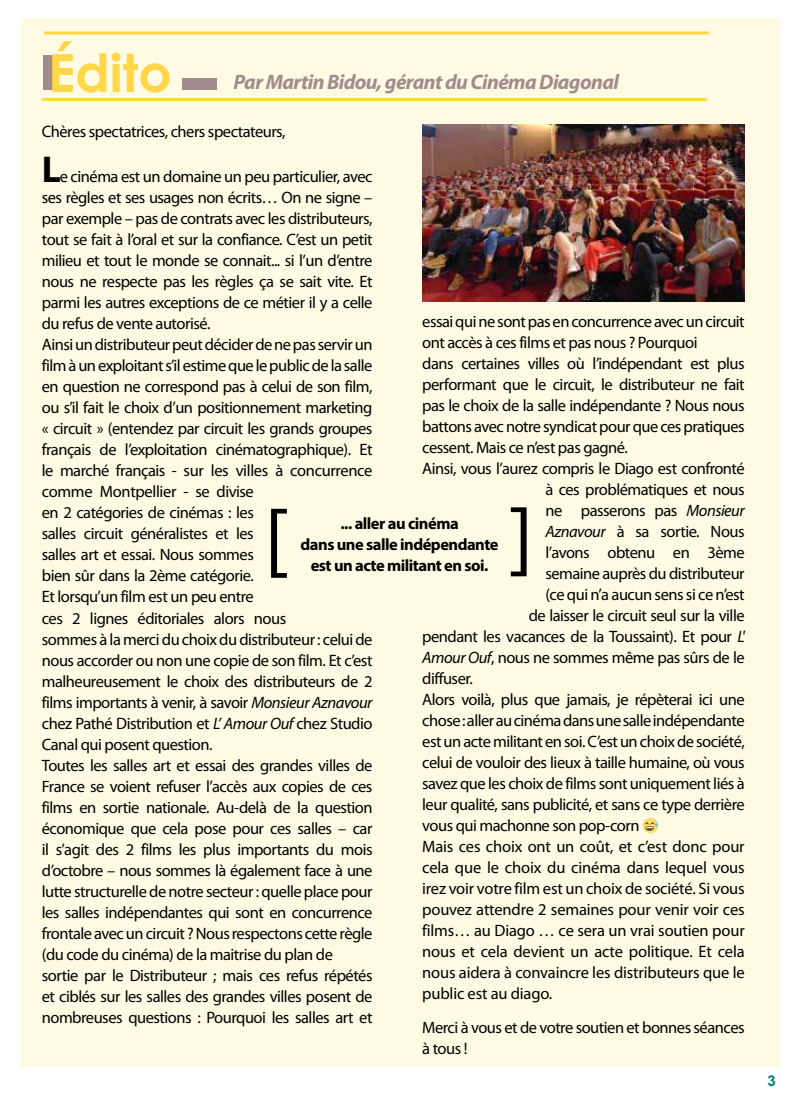
<style>
.page{position:relative;width:808px;height:1106px;background:#fff}
.page>*{position:absolute;margin:0;border:0;box-sizing:border-box;transform-origin:0 0}
.t1{font:86.4px "Myriad Pro";color:#000}
.t2{font:700 52.5px "Century Gothic";color:#ffd747}
.t3{font:700 37.5px "Myriad Pro";color:#000}
.t4{font:italic 700 21px "Myriad Pro";letter-spacing:-.03em;color:#a28b8d}
.t5{font:16.5px/21px "Myriad Pro";letter-spacing:-.03em;color:#000}
.t6{font:16.5px "Myriad Pro";letter-spacing:-.01em;color:#000}
.t7{font:700 16.5px/21px "Myriad Pro";letter-spacing:-.03em;color:#000;text-align:center}
.t8{font:700 15px "Arial";color:#008080}
.s1{font-style:italic}
</style>
<div class="page">
<div style="left:21px;top:18px;width:759px;height:1048px;background:#fffae3"></div>
<svg style="left:43px;top:55px;width:12px;height:34px"></svg>
<svg style="left:183px;top:78px;width:34px;height:11px"></svg>
<img style="left:422px;top:124px;width:323px;height:178px">
<hr style="left:44px;top:31px;width:665px;height:3px;background:#ffd747">
<hr style="left:42px;top:98px;width:665px;height:3px;background:#ffd747">
<h2 class="t2" style="left:48px;top:40px;width:125px">Édito</h2>
<p class="t4" style="left:233px;top:68px;width:387px">Par Martin Bidou, gérant du Cinéma Diagonal</p>
<p class="t5" style="left:42px;top:121px;width:245px">Chères spectatrices, chers spectateurs,</p>
<h3 class="t3" style="left:42px;top:145px;width:21px">L</h3>
<p class="t5" style="left:42px;top:166px;width:332px;text-indent:18px">e cinéma est un domaine un peu particulier, avec ses règles et ses usages non écrits… On ne signe – par exemple – pas de contrats avec les distributeurs, tout se fait à l’oral et sur la confiance. C’est un petit milieu et tout le monde se connait... si l’un d’entre nous ne respecte pas les règles ça se sait vite. Et parmi les autres exceptions de ce métier il y a celle du refus de vente autorisé.<br>Ainsi un distributeur peut décider de ne pas servir un film à un exploitant s’il estime que le public de la salle en question ne correspond pas à celui de son film, ou s’il fait le choix d’un positionnement marketing « circuit » (entendez par circuit les grands groupes français de l’exploitation cinématographique). Et le marché français - sur les villes à concurrence comme Montpellier - se divise<br>en 2 catégories de cinémas : les<br>salles circuit généralistes et les<br>salles art et essai. Nous sommes<br>bien sûr dans la 2ème catégorie.<br>Et lorsqu’un film est un peu entre<br>ces 2 lignes éditoriales alors nous<br>sommes à la merci du choix du distributeur : celui de nous accorder ou non une copie de son film. Et c’est malheureusement le choix des distributeurs de 2 films importants à venir, à savoir <span class="s1">Monsieur Aznavour </span>chez Pathé Distribution et <span class="s1">L’ Amour Ouf</span> chez Studio Canal qui posent question.<br>Toutes les salles art et essai des grandes villes de France se voient refuser l’accès aux copies de ces films en sortie nationale. Au-delà de la question économique que cela pose pour ces salles – car il s’agit des 2 films les plus importants du mois d’octobre – nous sommes là également face à une lutte structurelle de notre secteur : quelle place pour les salles indépendantes qui sont en concurrence frontale avec un circuit ? Nous respectons cette règle (du code du cinéma) de la maitrise du plan de sortie par le Distributeur ; mais ces refus répétés et ciblés sur les salles des grandes villes posent de nombreuses questions : Pourquoi les salles art et</p>
<p class="t5" style="left:422px;top:311px;width:324px">essai qui ne sont pas en concurrence avec un circuit</p>
<p class="t5" style="left:422px;top:332px;width:277px">ont accès à ces films et pas nous ? Pourquoi</p>
<p class="t5" style="left:422px;top:353px;width:324px">dans certaines villes où l’indépendant est plus</p>
<p class="t5" style="left:422px;top:374px;width:324px">performant que le circuit, le distributeur ne fait</p>
<p class="t5" style="left:422px;top:395px;width:324px">pas le choix de la salle indépendante ? Nous nous</p>
<p class="t5" style="left:422px;top:416px;width:324px">battons avec notre syndicat pour que ces pratiques</p>
<p class="t5" style="left:422px;top:437px;width:207px">cessent. Mais ce n’est pas gagné.</p>
<p class="t5" style="left:422px;top:458px;width:324px">Ainsi, vous l’aurez compris le Diago est confronté</p>
<p class="t5" style="left:545px;top:479px;width:201px">à ces problématiques et nous</p>
<p class="t5" style="left:545px;top:500px;width:201px">ne passerons pas <span class="s1">Monsieur</span></p>
<p class="t5" style="left:545px;top:521px;width:201px"><span class="s1">Aznavour</span> à sa sortie. Nous</p>
<p class="t5" style="left:545px;top:542px;width:201px">l’avons obtenu en 3ème</p>
<p class="t5" style="left:545px;top:563px;width:201px">semaine auprès du distributeur</p>
<p class="t5" style="left:545px;top:584px;width:201px">(ce qui n’a aucun sens si ce n’est</p>
<p class="t5" style="left:529px;top:605px;width:217px">de laisser le circuit seul sur la ville</p>
<p class="t5" style="left:422px;top:626px;width:324px">pendant les vacances de la Toussaint). Et pour <span class="s1">L'</span></p>
<p class="t5" style="left:422px;top:647px;width:324px"><span class="s1">Amour Ouf</span>, nous ne sommes même pas sûrs de le</p>
<p class="t5" style="left:422px;top:668px;width:52px">diffuser.</p>
<p class="t5" style="left:422px;top:689px;width:324px">Alors voilà, plus que jamais, je répèterai ici une</p>
<p class="t5" style="left:422px;top:710px;width:324px">chose : aller au cinéma dans une salle indépendante</p>
<p class="t5" style="left:422px;top:731px;width:324px">est un acte militant en soi. C’est un choix de société,</p>
<p class="t5" style="left:422px;top:752px;width:324px">celui de vouloir des lieux à taille humaine, où vous</p>
<p class="t5" style="left:422px;top:773px;width:324px">savez que les choix de films sont uniquement liés à</p>
<p class="t5" style="left:422px;top:794px;width:324px">leur qualité, sans publicité, et sans ce type derrière</p>
<p class="t5" style="left:422px;top:815px;width:219px">vous qui machonne son pop-corn</p>
<p class="t6" style="left:422px;top:836px;width:324px">Mais ces choix ont un coût, et c’est donc pour</p>
<p class="t6" style="left:422px;top:857px;width:324px">cela que le choix du cinéma dans lequel vous</p>
<p class="t6" style="left:422px;top:878px;width:324px">irez voir votre film est un choix de société. Si vous</p>
<p class="t6" style="left:422px;top:899px;width:324px">pouvez attendre 2 semaines pour venir voir ces</p>
<p class="t6" style="left:422px;top:920px;width:324px">films… au Diago … ce sera un vrai soutien pour</p>
<p class="t6" style="left:422px;top:941px;width:324px">nous et cela devient un acte politique. Et cela</p>
<p class="t6" style="left:422px;top:962px;width:324px">nous aidera à convaincre les distributeurs que le</p>
<p class="t6" style="left:422px;top:983px;width:132px">public est au diago.</p>
<p class="t5" style="left:422px;top:1016px;width:324px">Merci à vous et de votre soutien et bonnes séances à tous !</p>
<h1 class="t1" style="left:509px;top:484px;width:26px">]</h1>
<h1 class="t1" style="left:264px;top:486px;width:26px">[</h1>
<p class="t7" style="left:301px;top:512px;width:199px">... aller au cinéma<br>dans une salle indépendante</p>
<p class="t7" style="left:311px;top:554px;width:179px">est un acte militant en soi.</p>
<p class="t8" style="left:767px;top:1071px;width:10px">3</p>
</div>
